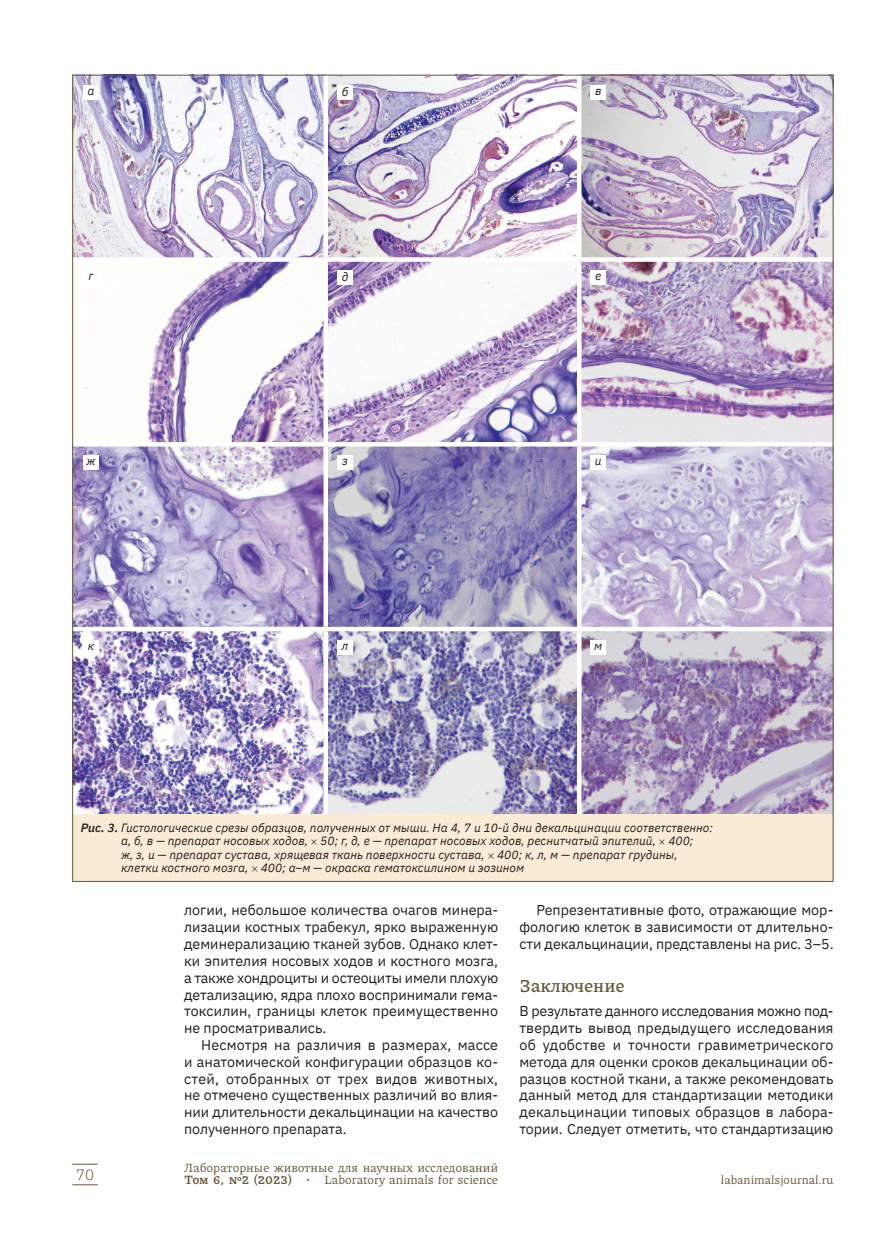
<style>
.page{position:relative;width:893px;height:1234px;background:#fff}
.page>*{position:absolute;margin:0;border:0;box-sizing:border-box;transform-origin:0 0}
.t1{font:600 18px "Piazzolla";color:#675738}
.t2{font:300 15px "IBM Plex Sans";color:#675738}
.t3{font:14.25px/16.8px "IBM Plex Sans";color:#231f20;text-align:justify}
.t4{font:12.45px "Piazzolla";color:#675738}
.t5{font:italic 12px/13.5px "IBM Plex Sans";color:#231f20}
.t6{font:12px "Piazzolla";color:#675738}
.s1{font-weight:600}
.s2{font-weight:700}
</style>
<div class="page">
<svg style="left:72px;top:1163px;width:26px;height:1px"></svg>
<svg style="left:72px;top:1184px;width:26px;height:1px"></svg>
<img style="left:74px;top:77px;width:757px;height:736px">
<div style="left:323px;top:75px;width:5px;height:182px;background:#fff"></div>
<hr style="left:577px;top:75px;width:4px;height:182px;background:#fff">
<div style="left:72px;top:257px;width:254px;height:5px;background:#fff"></div>
<div style="left:326px;top:257px;width:253px;height:5px;background:#fff"></div>
<div style="left:323px;top:262px;width:5px;height:180px;background:#fff"></div>
<div style="left:579px;top:257px;width:254px;height:5px;background:#fff"></div>
<hr style="left:577px;top:262px;width:4px;height:180px;background:#fff">
<hr style="left:72px;top:442px;width:254px;height:4px;background:#fff">
<hr style="left:326px;top:442px;width:253px;height:4px;background:#fff">
<div style="left:323px;top:446px;width:5px;height:180px;background:#fff"></div>
<hr style="left:579px;top:442px;width:254px;height:4px;background:#fff">
<hr style="left:577px;top:446px;width:4px;height:180px;background:#fff">
<div style="left:72px;top:626px;width:254px;height:5px;background:#fff"></div>
<div style="left:326px;top:626px;width:253px;height:5px;background:#fff"></div>
<div style="left:323px;top:631px;width:5px;height:187px;background:#fff"></div>
<div style="left:579px;top:626px;width:254px;height:5px;background:#fff"></div>
<hr style="left:577px;top:631px;width:4px;height:187px;background:#fff">
<div style="left:83px;top:85px;width:16px;height:14px;background:#fff"></div>
<div style="left:83px;top:270px;width:16px;height:14px;background:#fff"></div>
<div style="left:83px;top:455px;width:16px;height:14px;background:#fff"></div>
<div style="left:83px;top:640px;width:16px;height:14px;background:#fff"></div>
<div style="left:337px;top:85px;width:16px;height:14px;background:#fff"></div>
<div style="left:337px;top:270px;width:16px;height:14px;background:#fff"></div>
<div style="left:337px;top:455px;width:16px;height:14px;background:#fff"></div>
<div style="left:337px;top:640px;width:16px;height:14px;background:#fff"></div>
<div style="left:590px;top:85px;width:16px;height:14px;background:#fff"></div>
<div style="left:590px;top:270px;width:16px;height:14px;background:#fff"></div>
<div style="left:590px;top:455px;width:16px;height:14px;background:#fff"></div>
<div style="left:590px;top:640px;width:16px;height:14px;background:#fff"></div>
<div style="left:72px;top:813px;width:761px;height:68px;background:#f9ecd6"></div>
<p class="t5" style="left:87px;top:83px;width:8px">а</p>
<p class="t5" style="left:342px;top:84px;width:8px">б</p>
<p class="t5" style="left:595px;top:83px;width:8px">в</p>
<p class="t5" style="left:88px;top:268px;width:7px">г</p>
<p class="t5" style="left:342px;top:269px;width:8px">д</p>
<p class="t5" style="left:595px;top:268px;width:8px">е</p>
<p class="t5" style="left:86px;top:452px;width:11px">ж</p>
<p class="t5" style="left:342px;top:452px;width:7px">з</p>
<p class="t5" style="left:595px;top:452px;width:8px">и</p>
<p class="t5" style="left:88px;top:637px;width:8px">к</p>
<p class="t5" style="left:342px;top:637px;width:8px">л</p>
<p class="t5" style="left:594px;top:637px;width:10px">м</p>
<p class="t5" style="left:121px;top:819px;width:593px;text-indent:-40px"><span class="s1">Рис. 3.</span> Гистологические срезы образцов, полученных от мыши. На 4, 7 и 10‑й дни декальцинации соответственно: а, б, в — препарат носовых ходов, 50; г, д, е — препарат носовых ходов, реснитчатый эпителий, 400;<br>ж, з, и — препарат сустава, хрящевая ткань поверхности сустава, 400; к, л, м — препарат грудины, клетки костного мозга, 400; а–м — окраска гематоксилином и эозином</p>
<p class="t3" style="left:184px;top:900px;width:316px">логии, небольшое количества очагов минера&shy;лизации костных трабекул, ярко выраженную деминерализацию тканей зубов. Однако клет&shy;ки эпителия носовых ходов и костного мозга, а также хондроциты и остеоциты имели плохую детализацию, ядра плохо воспринимали гема&shy;токсилин, границы клеток преимущественно не просматривались.</p>
<p class="t3" style="left:184px;top:1035px;width:316px;text-indent:17px">Несмотря на различия в размерах, массе и анатомической конфигурации образцов ко&shy;стей, отобранных от трех видов животных, не отмечено существенных различий во влия&shy;нии длительности декальцинации на качество полученного препарата.</p>
<p class="t3" style="left:519px;top:900px;width:316px;text-indent:17px">Репрезентативные фото, отражающие мор&shy;фологию клеток в зависимости от длительно&shy;сти декальцинации, представлены на рис. 3–5.</p>
<p class="t1" style="left:519px;top:974px;width:107px">Заключение</p>
<p class="t3" style="left:519px;top:1001px;width:316px">В результате данного исследования можно под&shy;твердить вывод предыдущего исследования об удобстве и точности гравиметрического метода для оценки сроков декальцинации об&shy;разцов костной ткани, а также рекомендовать данный метод для стандартизации методики декальцинации типовых образцов в лабора&shy;тории. Следует отметить, что стандартизацию</p>
<p class="t4" style="left:184px;top:1159px;width:316px">Лабораторные животные для научных исследований</p>
<p class="t2" style="left:76px;top:1163px;width:19px">70</p>
<p class="t4" style="left:184px;top:1172px;width:315px"><span class="s2">Том 6, №2 (2023)</span> • Laboratory animals for science</p>
<p class="t6" style="left:721px;top:1172px;width:114px">labanimalsjournal.ru</p>
</div>
